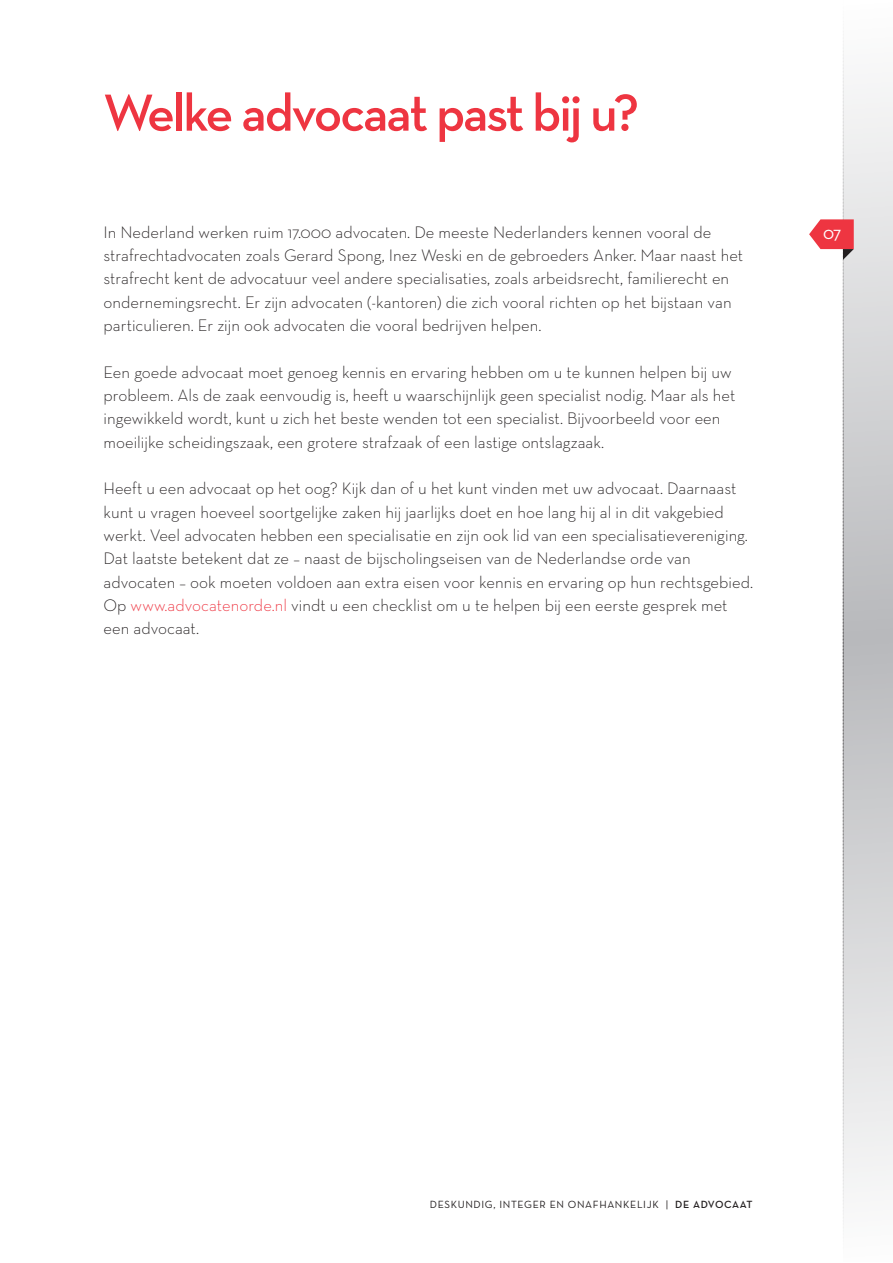
<style>
.page{position:relative;width:893px;height:1263px;background:#fff}
.page>*{position:absolute;margin:0;border:0;box-sizing:border-box;transform-origin:0 0}
.t1{font:600 52.95px "Neutra Text";letter-spacing:-.04em;color:#ee3541}
.t2{font:18.3px "Neutra Text";color:#fff}
.t3{font:300 16.95px/23.4px "Neutra Text";color:#231f20}
.t4{font:10.65px "Neutra Text";letter-spacing:.06em;color:#231f20}
.s1{color:#ee3541}
.s2{font-weight:600}
</style>
<div class="page">
<svg style="left:854px;top:87px;width:39px;height:1101px;background:#d6d6d8"></svg>
<svg style="left:809px;top:31px;width:45px;height:1200px"></svg>
<p class="t1" style="left:103px;top:80px;width:537px">Welke advocaat past bij u?</p>
<p class="t3" style="left:104px;top:220px;width:641px">In Nederland werken ruim 17.000 advocaten. De meeste Nederlanders kennen vooral de strafrechtadvocaten zoals Gerard Spong, Inez Weski en de gebroeders Anker. Maar naast het strafrecht kent de advocatuur veel andere specialisaties, zoals arbeidsrecht, familierecht en ondernemingsrecht. Er zijn advocaten (-kantoren) die zich vooral richten op het bijstaan van particulieren. Er zijn ook advocaten die vooral bedrijven helpen.</p>
<p class="t3" style="left:104px;top:360px;width:633px">Een goede advocaat moet genoeg kennis en ervaring hebben om u te kunnen helpen bij uw probleem. Als de zaak eenvoudig is, heeft u waarschijnlijk geen specialist nodig. Maar als het ingewikkeld wordt, kunt u zich het beste wenden tot een specialist. Bijvoorbeeld voor een moeilijke scheidingszaak, een grotere strafzaak of een lastige ontslagzaak.</p>
<p class="t3" style="left:104px;top:476px;width:651px">Heeft u een advocaat op het oog? Kijk dan of u het kunt vinden met uw advocaat. Daarnaast kunt u vragen hoeveel soortgelijke zaken hij jaarlijks doet en hoe lang hij al in dit vakgebied werkt. Veel advocaten hebben een specialisatie en zijn ook lid van een specialisatievereniging.<br>Dat laatste betekent dat ze – naast de bijscholingseisen van de Nederlandse orde van advocaten – ook moeten voldoen aan extra eisen voor kennis en ervaring op hun rechtsgebied.</p>
<p class="t3" style="left:104px;top:593px;width:625px">Op <span class="s1">www.advocatenorde.nl</span> vindt u een checklist om u te helpen bij een eerste gesprek met een advocaat.</p>
<p class="t2" style="left:823px;top:221px;width:20px">07</p>
<p class="t4" style="left:430px;top:1197px;width:324px">DESKUNDIG, INTEGER EN ONAFHANKELIJK | <span class="s2">DE ADVOCAAT</span></p>
</div>
